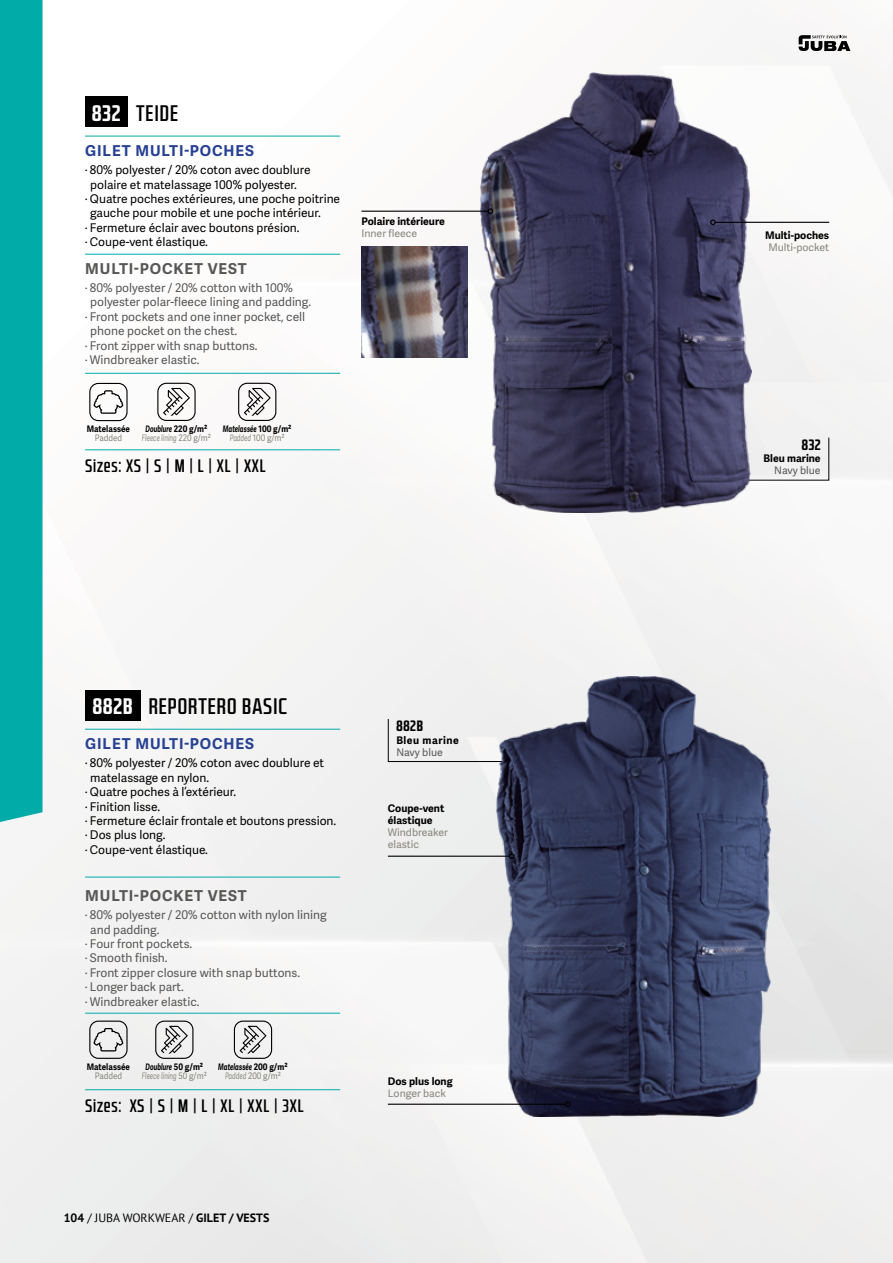
<style>
.page{position:relative;width:893px;height:1263px;background:#fff}
.page>*{position:absolute;margin:0;border:0;box-sizing:border-box;transform-origin:0 0}
.t1{font:500 22.5px "RB No 2.1 b";letter-spacing:.05em;color:#000}
.t2{font:700 22.5px "RB No 2.1 b";letter-spacing:.05em;color:#fff}
.t3{font:500 18px "RB No 2.1 b";letter-spacing:.05em;color:#000}
.t4{font:700 15px "Adelle Sans";letter-spacing:.06em;color:#274193}
.t5{font:700 15px "Adelle Sans";letter-spacing:.06em;color:#575756}
.t6{font:700 15px "RB No 2.1 b";letter-spacing:.05em;color:#000}
.t7{font:12px "Adelle Sans";color:#000}
.t8{font:12px "Adelle Sans";color:#575756}
.t9{font:700 12px "PT Sans";color:#000}
.t10{font:700 10.5px/12px "Adelle Sans";color:#000}
.t11{font:10.5px/12px "Adelle Sans";color:#87867a}
.t12{font:10.5px "Adelle Sans";color:#575756}
.t13{font:700 10.5px "Adelle Sans";letter-spacing:.05em;color:#000}
.t14{font:italic 9px/9px "Adelle Sans";color:#87867a;text-align:center;scale:.7 1}
.t15{font:italic 700 9px/9px "Adelle Sans";color:#000;text-align:center;scale:.7 1}
.t16{font:700 9px "Adelle Sans";color:#000;scale:.9 1}
.t17{font:9px "Adelle Sans";color:#87867a;scale:.9 1}
.s1{font-weight:700;color:#000}
.s2{font-weight:700;font-style:normal;color:#000}
.s3{font-style:normal}
.s4{font-weight:400;color:#87867a}
.s5{font-weight:400;font-style:normal;color:#87867a}
.s6{font-weight:400}
</style>
<div class="page">
<img style="left:0;top:37px;width:893px;height:1226px">
<svg style="left:799px;top:35px;width:51px;height:16px"></svg>
<div style="left:0;top:0;width:43px;height:825px;background:#00aba8"></div>
<hr style="left:85px;top:1013px;width:255px;height:1px;background:#00aca9">
<hr style="left:85px;top:1089px;width:255px;height:1px;background:#00aca9">
<hr style="left:85px;top:877px;width:255px;height:1px;background:#00aca9">
<hr style="left:85px;top:729px;width:255px;height:1px;background:#00aca9">
<div style="left:85px;top:690px;width:55px;height:30px;background:#000"></div>
<svg style="left:388px;top:718px;width:109px;height:44px"></svg>
<img style="left:497px;top:676px;width:273px;height:440px">
<div style="left:89px;top:1020px;width:39px;height:39px;border:1px solid #000;border-radius:9px"></div>
<svg style="left:92px;top:1027px;width:33px;height:25px"></svg>
<hr style="left:388px;top:1104px;width:178px;height:1px;background:#000">
<svg style="left:565px;top:1101px;width:6px;height:6px"></svg>
<hr style="left:85px;top:254px;width:255px;height:1px;background:#00aca9">
<hr style="left:85px;top:373px;width:255px;height:1px;background:#00aca9">
<hr style="left:85px;top:136px;width:255px;height:1px;background:#00aca9">
<hr style="left:85px;top:449px;width:255px;height:1px;background:#00aca9">
<div style="left:85px;top:96px;width:43px;height:31px;background:#000"></div>
<div style="left:89px;top:383px;width:39px;height:38px;border:1px solid #000;border-radius:9px"></div>
<svg style="left:92px;top:390px;width:33px;height:24px"></svg>
<img style="left:361px;top:247px;width:107px;height:110px">
<div style="left:752px;top:437px;width:78px;height:44px;background:#f1f1f1"></div>
<img style="left:480px;top:72px;width:272px;height:440px">
<hr style="left:715px;top:222px;width:114px;height:1px;background:#000">
<svg style="left:710px;top:219px;width:6px;height:6px"></svg>
<hr style="left:361px;top:211px;width:127px;height:1px;background:#000">
<svg style="left:488px;top:208px;width:5px;height:6px"></svg>
<div style="left:157px;top:383px;width:39px;height:38px;border:1px solid #000;border-radius:9px"></div>
<svg style="left:163px;top:388px;width:27px;height:28px"></svg>
<div style="left:238px;top:383px;width:38px;height:38px;border:1px solid #000;border-radius:9px"></div>
<svg style="left:244px;top:388px;width:27px;height:28px"></svg>
<div style="left:155px;top:1020px;width:38px;height:39px;border:1px solid #000;border-radius:9px"></div>
<svg style="left:161px;top:1026px;width:27px;height:28px"></svg>
<div style="left:234px;top:1020px;width:38px;height:39px;border:1px solid #000;border-radius:9px"></div>
<svg style="left:240px;top:1026px;width:26px;height:28px"></svg>
<hr style="left:388px;top:856px;width:121px;height:1px;background:#000">
<svg style="left:509px;top:853px;width:5px;height:6px"></svg>
<h1 class="t2" style="left:92px;top:100px;width:30px">832</h1>
<h1 class="t1" style="left:136px;top:100px;width:44px">TEIDE</h1>
<p class="t4" style="left:85px;top:142px;width:170px">GILET MULTI-POCHES</p>
<p class="t7" style="left:85px;top:161px;width:227px">· 80% polyester / 20% coton avec doublure</p>
<p class="t7" style="left:90px;top:176px;width:208px">polaire et matelassage 100% polyester.</p>
<p class="t7" style="left:85px;top:190px;width:257px">· Quatre poches extérieures, une poche poitrine</p>
<p class="t7" style="left:90px;top:205px;width:232px">gauche pour mobile et une poche intérieur.</p>
<p class="t7" style="left:85px;top:219px;width:216px">· Fermeture éclair avec boutons présion.</p>
<p class="t7" style="left:85px;top:233px;width:124px">· Coupe-vent élastique.</p>
<p class="t5" style="left:85px;top:260px;width:163px">MULTI-POCKET VEST</p>
<p class="t8" style="left:85px;top:279px;width:210px">· 80% polyester / 20% cotton with 100%</p>
<p class="t8" style="left:90px;top:294px;width:223px">polyester polar-fleece lining and padding.</p>
<p class="t8" style="left:85px;top:308px;width:222px">· Front pockets and one inner pocket, cell</p>
<p class="t8" style="left:90px;top:322px;width:149px">phone pocket on the chest.</p>
<p class="t8" style="left:85px;top:337px;width:174px">· Front zipper with snap buttons.</p>
<p class="t8" style="left:85px;top:351px;width:116px">· Windbreaker elastic.</p>
<p class="t10" style="left:361px;top:215px;width:85px">Polaire intérieure</p>
<p class="t11" style="left:361px;top:227px;width:57px">Inner fleece</p>
<p class="t10" style="left:765px;top:229px;width:66px">Multi-poches</p>
<p class="t11" style="left:768px;top:241px;width:62px">Multi-pocket</p>
<p class="t16" style="left:87px;top:423px;width:49px">Matelassée</p>
<p class="t17" style="left:95px;top:431px;width:32px">Padded</p>
<p class="t14" style="left:142px;top:424px;width:100px"><span class="s1">Doublure</span> <span class="s2">220 g/m²<br></span>Fleece lining <span class="s3">220 g/m²</span></p>
<p class="t15" style="left:223px;top:424px;width:100px">Matelassée <span class="s3">100 g/m²<br></span><span class="s4">Padded</span> <span class="s5">100 g/m²</span></p>
<h2 class="t3" style="left:85px;top:456px;width:182px">Sizes: XS | S | M | L | XL | XXL</h2>
<p class="t6" style="left:802px;top:436px;width:20px">832</p>
<p class="t10" style="left:763px;top:453px;width:59px">Bleu marine</p>
<p class="t12" style="left:774px;top:463px;width:48px">Navy blue</p>
<h1 class="t2" style="left:93px;top:693px;width:41px">882B</h1>
<h1 class="t1" style="left:149px;top:693px;width:140px">REPORTERO BASIC</h1>
<p class="t4" style="left:85px;top:735px;width:170px">GILET MULTI-POCHES</p>
<p class="t7" style="left:85px;top:754px;width:241px">· 80% polyester / 20% coton avec doublure et</p>
<p class="t7" style="left:90px;top:769px;width:121px">matelassage en nylon.</p>
<p class="t7" style="left:85px;top:783px;width:153px">· Quatre poches à l’extérieur.</p>
<p class="t7" style="left:85px;top:798px;width:77px">· Finition lisse.</p>
<p class="t7" style="left:85px;top:812px;width:253px">· Fermeture éclair frontale et boutons pression.</p>
<p class="t7" style="left:85px;top:826px;width:82px">· Dos plus long.</p>
<p class="t7" style="left:85px;top:841px;width:124px">· Coupe-vent élastique.</p>
<p class="t5" style="left:85px;top:887px;width:163px">MULTI-POCKET VEST</p>
<p class="t8" style="left:85px;top:906px;width:243px">· 80% polyester / 20% cotton with nylon lining</p>
<p class="t8" style="left:90px;top:921px;width:71px">and padding.</p>
<p class="t8" style="left:85px;top:935px;width:109px">· Four front pockets.</p>
<p class="t8" style="left:85px;top:949px;width:84px">· Smooth finish.</p>
<p class="t8" style="left:85px;top:964px;width:217px">· Front zipper closure with snap buttons.</p>
<p class="t8" style="left:85px;top:978px;width:100px">· Longer back part.</p>
<p class="t8" style="left:85px;top:993px;width:116px">· Windbreaker elastic.</p>
<p class="t16" style="left:87px;top:1061px;width:49px">Matelassée</p>
<p class="t17" style="left:95px;top:1069px;width:32px">Padded</p>
<p class="t14" style="left:142px;top:1061px;width:94px"><span class="s1">Doublure</span> <span class="s2">50 g/m²<br></span>Fleece lining <span class="s3">50 g/m²</span></p>
<p class="t15" style="left:218px;top:1062px;width:101px">Matelassée <span class="s3">200 g/m²<br></span><span class="s4">Padded</span> <span class="s5">200 g/m²</span></p>
<h2 class="t3" style="left:85px;top:1096px;width:220px">Sizes: XS | S | M | L | XL | XXL | 3XL</h2>
<p class="t9" style="left:64px;top:1210px;width:207px">104 <span class="s6">/ JUBA WORKWEAR /</span> GILET / VESTS</p>
<p class="t6" style="left:396px;top:717px;width:28px">882B</p>
<p class="t13" style="left:396px;top:733px;width:64px">Bleu marine</p>
<p class="t12" style="left:396px;top:744px;width:48px">Navy blue</p>
<p class="t10" style="left:388px;top:802px;width:58px">Coupe-vent élastique</p>
<p class="t11" style="left:388px;top:826px;width:62px">Windbreaker elastic</p>
<p class="t10" style="left:388px;top:1076px;width:66px">Dos plus long</p>
<p class="t11" style="left:388px;top:1087px;width:60px">Longer back</p>
</div>
